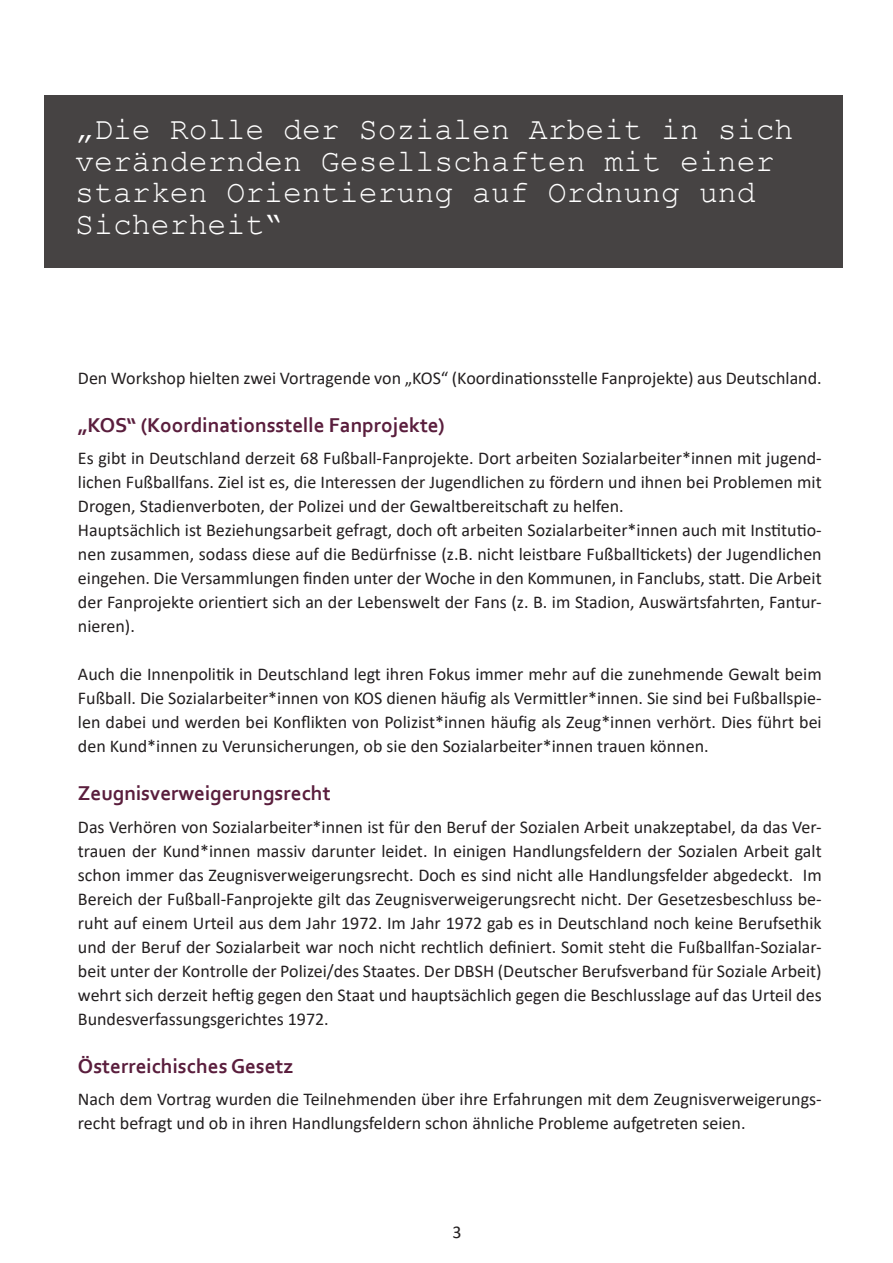
<style>
.page{position:relative;width:893px;height:1263px;background:#fff}
.page>*{position:absolute;margin:0;border:0;box-sizing:border-box;transform-origin:0 0}
.Ü1{font:31.5px/31.5px "Courier New";color:#fff}
.Ü2{font:700 21px "Corbel";color:#5a1e3d}
.Flusstext{font:18px/24px "Calibri";color:#231f20;text-align:justify}
</style>
<div class="page">
<div style="left:45px;top:95px;width:798px;height:173px;background:#464343"></div>
<p class="Ü1" style="left:75px;top:113px;width:720px">„Die Rolle der Sozialen Arbeit in sich verändernden Gesellschaften mit einer starken Orientierung auf Ordnung und</p>
<p class="Ü1" style="left:75px;top:207px;width:209px">Sicherheit“</p>
<p class="Flusstext" style="left:78px;top:365px;width:745px">Den Workshop hielten zwei Vortragende von „KOS“ (Koordinationsstelle Fanprojekte) aus Deutschland.</p>
<p class="Ü2" style="left:78px;top:412px;width:368px">„KOS“ (Koordinationsstelle Fanprojekte)</p>
<p class="Flusstext" style="left:78px;top:446px;width:745px">Es gibt in Deutschland derzeit 68 Fußball-Fanprojekte. Dort arbeiten Sozialarbeiter*innen mit jugend&shy;lichen Fußballfans. Ziel ist es, die Interessen der Jugendlichen zu fördern und ihnen bei Problemen mit Drogen, Stadienverboten, der Polizei und der Gewaltbereitschaft zu helfen.</p>
<p class="Flusstext" style="left:78px;top:518px;width:745px">Hauptsächlich ist Beziehungsarbeit gefragt, doch oft arbeiten Sozialarbeiter*innen auch mit Institutio&shy;nen zusammen, sodass diese auf die Bedürfnisse (z.B. nicht leistbare Fußballtickets) der Jugendlichen eingehen. Die Versammlungen finden unter der Woche in den Kommunen, in Fanclubs, statt. Die Arbeit der Fanprojekte orientiert sich an der Lebenswelt der Fans (z. B. im Stadion, Auswärtsfahrten, Fantur&shy;nieren).</p>
<p class="Flusstext" style="left:78px;top:662px;width:745px">Auch die Innenpolitik in Deutschland legt ihren Fokus immer mehr auf die zunehmende Gewalt beim Fußball. Die Sozialarbeiter*innen von KOS dienen häufig als Vermittler*innen. Sie sind bei Fußballspie&shy;len dabei und werden bei Konflikten von Polizist*innen häufig als Zeug*innen verhört. Dies führt bei den Kund*innen zu Verunsicherungen, ob sie den Sozialarbeiter*innen trauen können.</p>
<p class="Ü2" style="left:78px;top:780px;width:254px">Zeugnisverweigerungsrecht</p>
<p class="Flusstext" style="left:78px;top:814px;width:745px">Das Verhören von Sozialarbeiter*innen ist für den Beruf der Sozialen Arbeit unakzeptabel, da das Ver&shy;trauen der Kund*innen massiv darunter leidet. In einigen Handlungsfeldern der Sozialen Arbeit galt schon immer das Zeugnisverweigerungsrecht. Doch es sind nicht alle Handlungsfelder abgedeckt. Im Bereich der Fußball-Fanprojekte gilt das Zeugnisverweigerungsrecht nicht. Der Gesetzesbeschluss be&shy;ruht auf einem Urteil aus dem Jahr 1972. Im Jahr 1972 gab es in Deutschland noch keine Berufsethik und der Beruf der Sozialarbeit war noch nicht rechtlich definiert. Somit steht die Fußballfan-Sozialar&shy;beit unter der Kontrolle der Polizei/des Staates. Der DBSH (Deutscher Berufsverband für Soziale Arbeit) wehrt sich derzeit heftig gegen den Staat und hauptsächlich gegen die Beschlusslage auf das Urteil des Bundesverfassungsgerichtes 1972.</p>
<p class="Ü2" style="left:78px;top:1053px;width:217px">Österreichisches Gesetz</p>
<p class="Flusstext" style="left:78px;top:1087px;width:745px">Nach dem Vortrag wurden die Teilnehmenden über ihre Erfahrungen mit dem Zeugnisverweigerungs&shy;recht befragt und ob in ihren Handlungsfeldern schon ähnliche Probleme aufgetreten seien.</p>
<p class="Flusstext" style="left:453px;top:1220px;width:11px">3</p>
</div>
